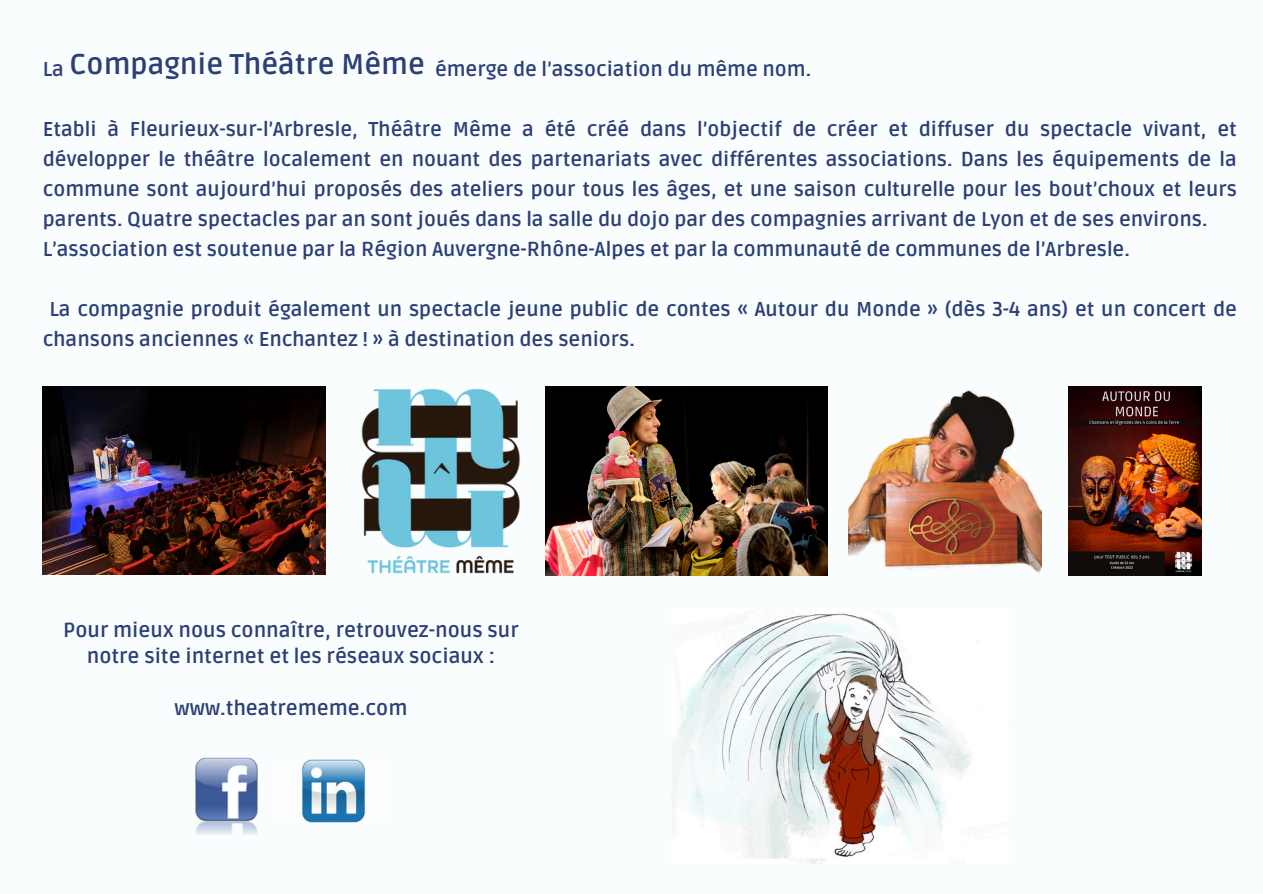
<style>
.page{position:relative;width:1263px;height:894px;background:#fff}
.page>*{position:absolute;margin:0;border:0;box-sizing:border-box;transform-origin:0 0}
.t1{font:700 28.5px "Ruda";color:#2c4077}
.t2{font:700 20.25px/25.8px "Ruda";color:#2c4077;text-align:center}
.t3{font:700 19.95px/30px "Ruda";color:#2c4077;text-align:justify}
</style>
<div class="page">
<div style="left:0;top:0;width:1263px;height:893px;background:#fafdfd"></div>
<img style="left:361px;top:388px;width:159px;height:186px">
<img style="left:848px;top:390px;width:193px;height:183px">
<img style="left:545px;top:386px;width:282px;height:189px">
<img style="left:1068px;top:386px;width:133px;height:189px">
<img style="left:43px;top:386px;width:282px;height:188px">
<img style="left:195px;top:757px;width:63px;height:77px">
<img style="left:302px;top:759px;width:63px;height:63px">
<img style="left:679px;top:613px;width:291px;height:249px">
<p class="t1" style="left:69px;top:47px;width:357px">Compagnie Théâtre Même</p>
<p class="t3" style="left:43px;top:54px;width:23px">La</p>
<p class="t3" style="left:435px;top:54px;width:378px">émerge de l’association du même nom.</p>
<p class="t3" style="left:43px;top:114px;width:1195px">Etabli à Fleurieux-sur-l’Arbresle, Théâtre Même a été créé dans l’objectif de créer et diffuser du spectacle vivant, et développer le théâtre localement en nouant des partenariats avec différentes associations. Dans les équipements de la commune sont aujourd’hui proposés des ateliers pour tous les âges, et une saison culturelle pour les bout’choux et leurs parents. Quatre spectacles par an sont joués dans la salle du dojo par des compagnies arrivant de Lyon et de ses environs.</p>
<p class="t3" style="left:43px;top:234px;width:1088px">L’association est soutenue par la Région Auvergne-Rhône-Alpes et par la communauté de communes de l’Arbresle.</p>
<p class="t3" style="left:43px;top:294px;width:1196px;text-indent:7px">La compagnie produit également un spectacle jeune public de contes « Autour du Monde » (dès 3-4 ans) et un concert de chansons anciennes « Enchantez ! » à destination des seniors.</p>
<p class="t2" style="left:63px;top:617px;width:457px">Pour mieux nous connaître, retrouvez-nous sur notre site internet et les réseaux sociaux :</p>
<p class="t2" style="left:175px;top:695px;width:234px">www.theatrememe.com</p>
</div>
